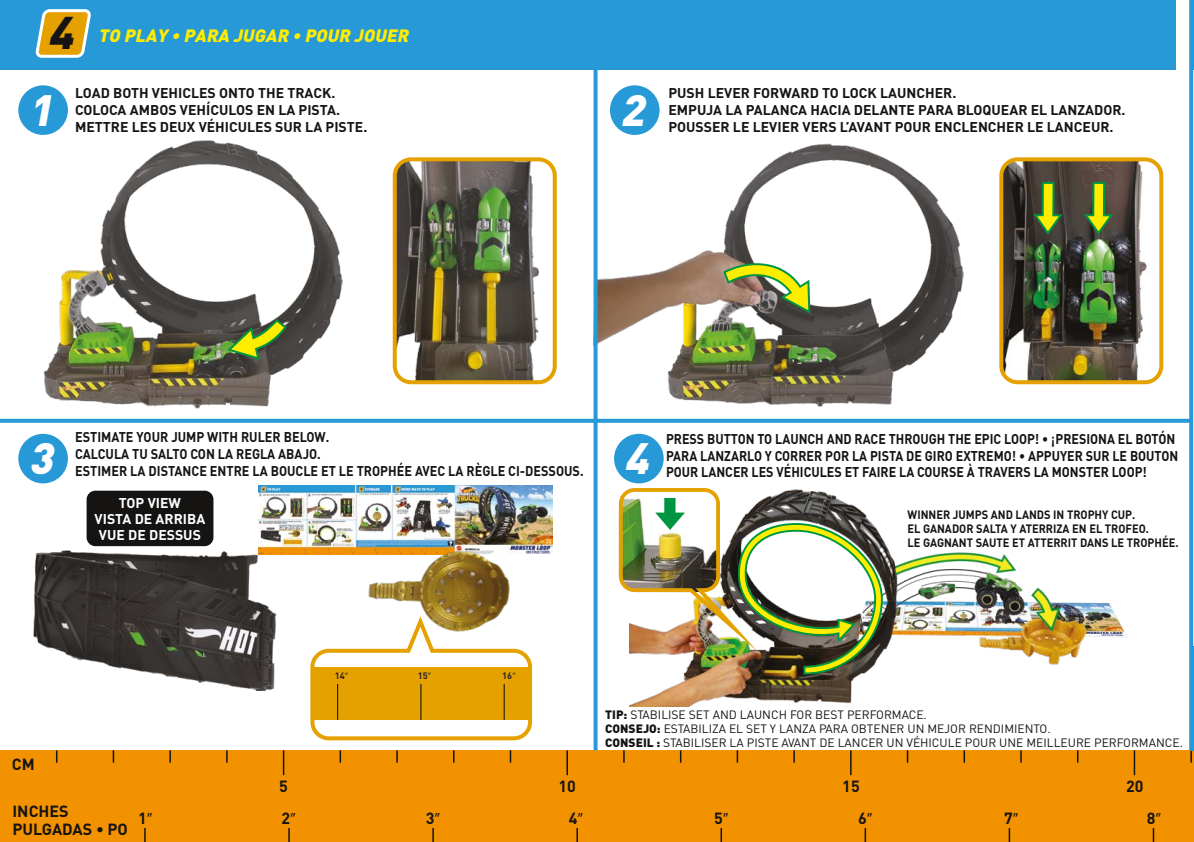
<style>
.page{position:relative;width:1194px;height:842px;background:#fff}
.page>*{position:absolute;margin:0;border:0;box-sizing:border-box;transform-origin:0 0}
.t1{font:italic 900 45.2px "DIN Pro";color:#161412}
.t2{font:italic 900 43.4px "DIN Pro";color:#fff}
.t3{font:italic 900 17.6px "DIN Pro";color:#ffed00}
.t4{font:700 16px/18px "DIN Pro";color:#161412}
.t5{font:700 14px/16.8px "DIN Pro";color:#161412}
.t6{font:700 14px/16.8px "DIN Pro";color:#161412;scale:.89 1}
.t7{font:700 14px/16.8px "DIN Pro";color:#161412;scale:.9 1}
.t8{font:700 14px/16px "DIN Pro";color:#fff;text-align:center}
.t9{font:12px/14.4px "DIN Pro";color:#161412}
.t10{font:700 12px/14px "DIN Pro";color:#161412;scale:.92 1}
.t11{font:700 9.2px "DIN Pro";color:#2b2422}
.s1{font-family:"Myriad Pro";font-weight:400}
.s2{font-weight:900}
</style>
<div class="page">
<div style="left:0;top:0;width:1193px;height:70px;background:#2699d6"></div>
<div style="left:0;top:750px;width:1193px;height:92px;background:#f39200"></div>
<svg style="left:144px;top:828px;width:2px;height:14px"></svg>
<svg style="left:288px;top:828px;width:2px;height:14px"></svg>
<svg style="left:432px;top:828px;width:2px;height:14px"></svg>
<svg style="left:576px;top:828px;width:2px;height:14px"></svg>
<svg style="left:720px;top:828px;width:2px;height:14px"></svg>
<svg style="left:864px;top:828px;width:2px;height:14px"></svg>
<svg style="left:1008px;top:828px;width:2px;height:14px"></svg>
<svg style="left:1152px;top:828px;width:2px;height:14px"></svg>
<svg style="left:56px;top:750px;width:1px;height:13px"></svg>
<svg style="left:113px;top:750px;width:1px;height:13px"></svg>
<svg style="left:169px;top:750px;width:2px;height:13px"></svg>
<svg style="left:226px;top:750px;width:2px;height:13px"></svg>
<svg style="left:283px;top:750px;width:1px;height:25px"></svg>
<svg style="left:339px;top:750px;width:2px;height:13px"></svg>
<svg style="left:396px;top:750px;width:2px;height:13px"></svg>
<svg style="left:453px;top:750px;width:1px;height:13px"></svg>
<svg style="left:509px;top:750px;width:2px;height:13px"></svg>
<hr style="left:566px;top:750px;width:2px;height:25px;background:#161412">
<svg style="left:623px;top:750px;width:1px;height:13px"></svg>
<svg style="left:680px;top:750px;width:1px;height:13px"></svg>
<svg style="left:736px;top:750px;width:2px;height:13px"></svg>
<svg style="left:793px;top:750px;width:1px;height:13px"></svg>
<svg style="left:850px;top:750px;width:1px;height:25px"></svg>
<svg style="left:906px;top:750px;width:2px;height:13px"></svg>
<svg style="left:1020px;top:750px;width:1px;height:13px"></svg>
<svg style="left:963px;top:750px;width:2px;height:13px"></svg>
<svg style="left:1077px;top:750px;width:1px;height:13px"></svg>
<hr style="left:1133px;top:750px;width:2px;height:25px;background:#161412">
<svg style="left:1190px;top:750px;width:1px;height:13px"></svg>
<img style="left:398px;top:162px;width:156px;height:220px">
<div style="left:393px;top:157px;width:163px;height:227px;border:4px solid #e5a100;border-radius:16px"></div>
<img style="left:1004px;top:162px;width:157px;height:217px">
<div style="left:999px;top:157px;width:164px;height:227px;border:4px solid #e5a100;border-radius:16px"></div>
<img style="left:597px;top:144px;width:366px;height:274px">
<svg style="left:0;top:419px;width:1189px;height:4px;fill:#2699d6"></svg>
<svg style="left:593px;top:70px;width:4px;height:351px"></svg>
<svg style="left:593px;top:421px;width:4px;height:329px"></svg>
<div style="left:18px;top:85px;width:50px;height:50px;background:#2699d6;border-radius:50%"></div>
<div style="left:18px;top:434px;width:50px;height:49px;background:#2699d6;border-radius:50%"></div>
<div style="left:610px;top:85px;width:49px;height:50px;background:#2699d6;border-radius:50%"></div>
<img style="left:44px;top:141px;width:298px;height:267px">
<img style="left:258px;top:485px;width:294px;height:58px">
<img style="left:34px;top:543px;width:519px;height:147px">
<svg style="left:308px;top:611px;width:226px;height:130px"></svg>
<svg style="left:723px;top:263px;width:87px;height:50px"></svg>
<svg style="left:227px;top:319px;width:60px;height:41px"></svg>
<svg style="left:1083px;top:182px;width:30px;height:53px"></svg>
<svg style="left:1033px;top:182px;width:29px;height:53px"></svg>
<div style="left:87px;top:491px;width:126px;height:55px;background:#161412;border-radius:9px"></div>
<div style="left:1176px;top:0;width:15px;height:110px;background:#fff"></div>
<svg style="left:1189px;top:0;width:4px;height:750px;fill:#2699d6"></svg>
<svg style="left:35px;top:9px;width:56px;height:49px"></svg>
<img style="left:629px;top:479px;width:498px;height:227px">
<img style="left:619px;top:488px;width:264px;height:187px">
<div style="left:614px;top:434px;width:49px;height:49px;background:#2699d6;border-radius:50%"></div>
<h1 class="t1" style="left:48px;top:2px;width:38px">4</h1>
<p class="t3" style="left:98px;top:23px;width:316px">TO PLAY •PARA JUGAR •POUR JOUER</p>
<h2 class="t2" style="left:28px;top:81px;width:37px">1</h2>
<p class="t5" style="left:75px;top:85px;width:294px">LOAD BOTH VEHICLES ONTO THE TRACK.<br>COLOCA AMBOS VEHÍCULOS EN LA PISTA.<br>METTRE LES DEUX VÉHICULES SUR LA PISTE.</p>
<p class="t5" style="left:668px;top:85px;width:458px">PUSH LEVER FORWARD TO LOCK LAUNCHER.<br>EMPUJA LA PALANCA HACIA DELANTE PARA BLOQUEAR EL LANZADOR.<br>POUSSER LE LEVIER VERS L’AVANT POUR ENCLENCHER LE LANCEUR.</p>
<h2 class="t2" style="left:620px;top:81px;width:37px">2</h2>
<h2 class="t2" style="left:28px;top:429px;width:37px">3</h2>
<p class="t7" style="left:75px;top:429px;width:566px">ESTIMATE YOUR JUMP WITH RULER BELOW.<br>CALCULA TU SALTO CON LA REGLA ABAJO.<br>ESTIMER LA DISTANCE ENTRE LA BOUCLE ET LE TROPHÉE AVEC LA RÈGLE CI-DESSOUS.</p>
<p class="t8" style="left:95px;top:495px;width:112px">TOP VIEW<br>VISTA DE ARRIBA<br>VUE DE DESSUS</p>
<h2 class="t2" style="left:624px;top:429px;width:37px">4</h2>
<p class="t6" style="left:666px;top:431px;width:577px">PRESS BUTTON TO LAUNCH AND RACE THROUGH THE EPIC LOOP! • ¡PRESIONA EL BOTÓN<br>PARA LANZARLO Y CORRER POR LA PISTA DE GIRO EXTREMO! • APPUYER SUR LE BOUTON</p>
<p class="t6" style="left:666px;top:464px;width:541px">POUR LANCER LES VÉHICULES ET FAIRE LA COURSE À TRAVERS LA MONSTER LOOP!</p>
<p class="t10" style="left:907px;top:508px;width:296px">WINNER JUMPS AND LANDS IN TROPHY CUP.<br>EL GANADOR SALTA Y ATERRIZA EN EL TROFEO.<br>LE GAGNANT SAUTE ET ATTERRIT DANS LE TROPHÉE.</p>
<p class="t11" style="left:335px;top:670px;width:15px">14<span class="s1">”</span></p>
<p class="t11" style="left:418px;top:670px;width:15px">15<span class="s1">”</span></p>
<p class="t11" style="left:502px;top:670px;width:15px">16<span class="s1">”</span></p>
<p class="t9" style="left:605px;top:707px;width:579px"><span class="s2">TIP:</span> STABILISE SET AND LAUNCH FOR BEST PERFORMACE.<br><span class="s2">CONSEJO:</span> ESTABILIZA EL SET Y LANZA PARA OBTENER UN MEJOR RENDIMIENTO.<br><span class="s2">CONSEIL :</span> STABILISER LA PISTE AVANT DE LANCER UN VÉHICULE POUR UNE MEILLEURE PERFORMANCE.</p>
<p class="t4" style="left:12px;top:756px;width:24px">CM</p>
<p class="t4" style="left:12px;top:803px;width:117px">INCHES<br>PULGADAS • PO</p>
<p class="t4" style="left:279px;top:778px;width:10px">5</p>
<p class="t4" style="left:558px;top:778px;width:19px">10</p>
<p class="t4" style="left:842px;top:778px;width:19px">15</p>
<p class="t4" style="left:1126px;top:778px;width:19px">20</p>
<p class="t4" style="left:138px;top:809px;width:16px">1<span class="s1">”</span></p>
<p class="t4" style="left:281px;top:809px;width:16px">2<span class="s1">”</span></p>
<p class="t4" style="left:426px;top:809px;width:16px">3<span class="s1">”</span></p>
<p class="t4" style="left:569px;top:809px;width:16px">4<span class="s1">”</span></p>
<p class="t4" style="left:714px;top:809px;width:16px">5<span class="s1">”</span></p>
<p class="t4" style="left:858px;top:809px;width:16px">6<span class="s1">”</span></p>
<p class="t4" style="left:1004px;top:809px;width:16px">7<span class="s1">”</span></p>
<p class="t4" style="left:1146px;top:809px;width:16px">8<span class="s1">”</span></p>
</div>
